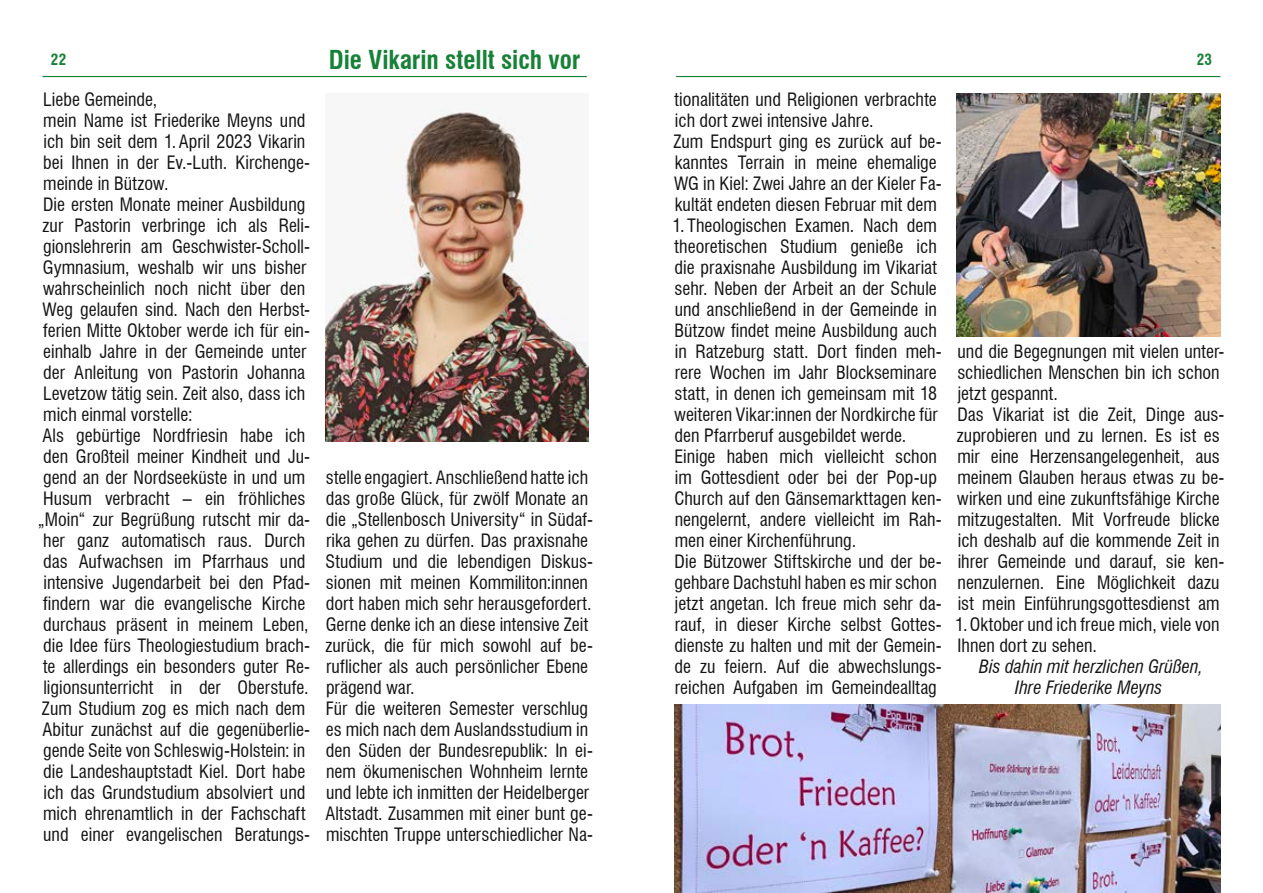
<style>
.page{position:relative;width:1263px;height:893px;background:#fff}
.page>*{position:absolute;margin:0;border:0;box-sizing:border-box;transform-origin:0 0}
.t1{font:700 condensed 25.5px "Swiss 721 BT";letter-spacing:-.005em;color:#188138}
.t2{font:condensed 18px/21px "Swiss 721 BT";color:#141314}
.t3{font:italic condensed 18px/21px "Swiss 721 BT";color:#141314;text-align:center}
.t4{font:700 condensed 15px "Swiss 721 BT";color:#188138}
</style>
<div class="page">
<hr style="left:43px;top:76px;width:544px;height:1px;background:#188138">
<hr style="left:676px;top:76px;width:544px;height:1px;background:#188138">
<img style="left:325px;top:110px;width:264px;height:332px">
<img style="left:957px;top:94px;width:263px;height:243px">
<img style="left:675px;top:704px;width:545px;height:189px">
<p class="t4" style="left:51px;top:51px;width:17px">22</p>
<h1 class="t1" style="left:329px;top:45px;width:253px">Die Vikarin stellt sich vor</h1>
<p class="t4" style="left:1197px;top:51px;width:17px">23</p>
<p class="t2" style="left:43px;top:88px;width:116px">Liebe Gemeinde,</p>
<p class="t2" style="left:43px;top:109px;width:264px">mein Name ist Friederike Meyns und</p>
<p class="t2" style="left:43px;top:130px;width:263px">ich bin seit dem 1.April 2023 Vikarin</p>
<p class="t2" style="left:43px;top:151px;width:268px">bei Ihnen in der Ev.-Luth. Kirchenge-</p>
<p class="t2" style="left:43px;top:173px;width:127px">meinde in Bützow.</p>
<p class="t2" style="left:43px;top:194px;width:264px">Die ersten Monate meiner Ausbildung</p>
<p class="t2" style="left:43px;top:215px;width:267px">zur Pastorin verbringe ich als Reli-</p>
<p class="t2" style="left:43px;top:236px;width:269px">gionslehrerin am Geschwister-Scholl-</p>
<p class="t2" style="left:43px;top:257px;width:265px">Gymnasium, weshalb wir uns bisher</p>
<p class="t2" style="left:43px;top:278px;width:264px">wahrscheinlich noch nicht über den</p>
<p class="t2" style="left:43px;top:299px;width:269px">Weg gelaufen sind. Nach den Herbst-</p>
<p class="t2" style="left:43px;top:320px;width:269px">ferien Mitte Oktober werde ich für ein-</p>
<p class="t2" style="left:43px;top:341px;width:265px">einhalb Jahre in der Gemeinde unter</p>
<p class="t2" style="left:43px;top:362px;width:264px">der Anleitung von Pastorin Johanna</p>
<p class="t2" style="left:43px;top:383px;width:264px">Levetzow tätig sein. Zeit also, dass ich</p>
<p class="t2" style="left:43px;top:404px;width:151px">mich einmal vorstelle:</p>
<p class="t2" style="left:43px;top:425px;width:264px">Als gebürtige Nordfriesin habe ich</p>
<p class="t2" style="left:43px;top:446px;width:269px">den Großteil meiner Kindheit und Ju-</p>
<p class="t2" style="left:43px;top:467px;width:264px">gend an der Nordseeküste in und um</p>
<p class="t2" style="left:43px;top:488px;width:264px">Husum verbracht – ein fröhliches</p>
<p class="t2" style="left:38px;top:509px;width:274px">„Moin“ zur Begrüßung rutscht mir da-</p>
<p class="t2" style="left:43px;top:530px;width:264px">her ganz automatisch raus. Durch</p>
<p class="t2" style="left:43px;top:551px;width:264px">das Aufwachsen im Pfarrhaus und</p>
<p class="t2" style="left:43px;top:572px;width:268px">intensive Jugendarbeit bei den Pfad-</p>
<p class="t2" style="left:43px;top:593px;width:264px">findern war die evangelische Kirche</p>
<p class="t2" style="left:43px;top:614px;width:267px">durchaus präsent in meinem Leben,</p>
<p class="t2" style="left:43px;top:635px;width:269px">die Idee fürs Theologiestudium brach-</p>
<p class="t2" style="left:43px;top:656px;width:269px">te allerdings ein besonders guter Re-</p>
<p class="t2" style="left:43px;top:677px;width:267px">ligionsunterricht in der Oberstufe.</p>
<p class="t2" style="left:42px;top:698px;width:265px">Zum Studium zog es mich nach dem</p>
<p class="t2" style="left:43px;top:719px;width:269px">Abitur zunächst auf die gegenüberlie-</p>
<p class="t2" style="left:43px;top:740px;width:264px">gende Seite von Schleswig-Holstein: in</p>
<p class="t2" style="left:43px;top:761px;width:264px">die Landeshauptstadt Kiel. Dort habe</p>
<p class="t2" style="left:43px;top:782px;width:263px">ich das Grundstudium absolviert und</p>
<p class="t2" style="left:43px;top:803px;width:264px">mich ehrenamtlich in der Fachschaft</p>
<p class="t2" style="left:43px;top:824px;width:268px">und einer evangelischen Beratungs-</p>
<p class="t2" style="left:673px;top:89px;width:270px">tionalitäten und Religionen verbrachte ich dort zwei intensive Jahre.<br>Zum Endspurt ging es zurück auf be&shy;kanntes Terrain in meine ehemalige WG in Kiel: Zwei Jahre an der Kieler Fa&shy;kultät endeten diesen Februar mit dem</p>
<p class="t2" style="left:672px;top:215px;width:271px">1. Theologischen Examen. Nach dem theoretischen Studium genieße ich die praxisnahe Ausbildung im Vikariat sehr. Neben der Arbeit an der Schule und anschließend in der Gemeinde in Bützow findet meine Ausbildung auch in Ratzeburg statt. Dort finden meh&shy;rere Wochen im Jahr Blockseminare statt, in denen ich gemeinsam mit 18 weiteren Vikar:innen der Nordkirche für den Pfarrberuf ausgebildet werde.<br>Einige haben mich vielleicht schon im Gottesdient oder bei der Pop-up Church auf den Gänsemarkttagen ken&shy;nengelernt, andere vielleicht im Rah&shy;men einer Kirchenführung.<br>Die Bützower Stiftskirche und der be&shy;gehbare Dachstuhl haben es mir schon jetzt angetan. Ich freue mich sehr da&shy;rauf, in dieser Kirche selbst Gottes&shy;dienste zu halten und mit der Gemein&shy;de zu feiern. Auf die abwechslungs&shy;reichen Aufgaben im Gemeindealltag</p>
<p class="t2" style="left:955px;top:341px;width:271px">und die Begegnungen mit vielen unter&shy;schiedlichen Menschen bin ich schon jetzt gespannt.<br>Das Vikariat ist die Zeit, Dinge aus&shy;zuprobieren und zu lernen. Es ist es mir eine Herzensangelegenheit, aus meinem Glauben heraus etwas zu be&shy;wirken und eine zukunftsfähige Kirche mitzugestalten. Mit Vorfreude blicke ich deshalb auf die kommende Zeit in ihrer Gemeinde und darauf, sie ken&shy;nenzulernen. Eine Möglichkeit dazu ist mein Einführungsgottesdienst am 1.Oktober und ich freue mich, viele von Ihnen dort zu sehen.</p>
<p class="t3" style="left:979px;top:656px;width:225px">Bis dahin mit herzlichen Grüßen,<br>Ihre Friederike Meyns</p>
<p class="t2" style="left:325px;top:467px;width:269px">stelle engagiert. Anschließend hatte ich das große Glück, für zwölf Monate an die „Stellenbosch University“ in Südaf&shy;rika gehen zu dürfen. Das praxisnahe Studium und die lebendigen Diskus&shy;sionen mit meinen Kommiliton:innen dort haben mich sehr herausgefordert.<br>Gerne denke ich an diese intensive Zeit zurück, die für mich sowohl auf be&shy;ruflicher als auch persönlicher Ebene prägend war.<br>Für die weiteren Semester verschlug es mich nach dem Auslandsstudium in den Süden der Bundesrepublik: In ei&shy;nem ökumenischen Wohnheim lernte und lebte ich inmitten der Heidelberger Altstadt. Zusammen mit einer bunt ge&shy;mischten Truppe unterschiedlicher Na-</p>
</div>
